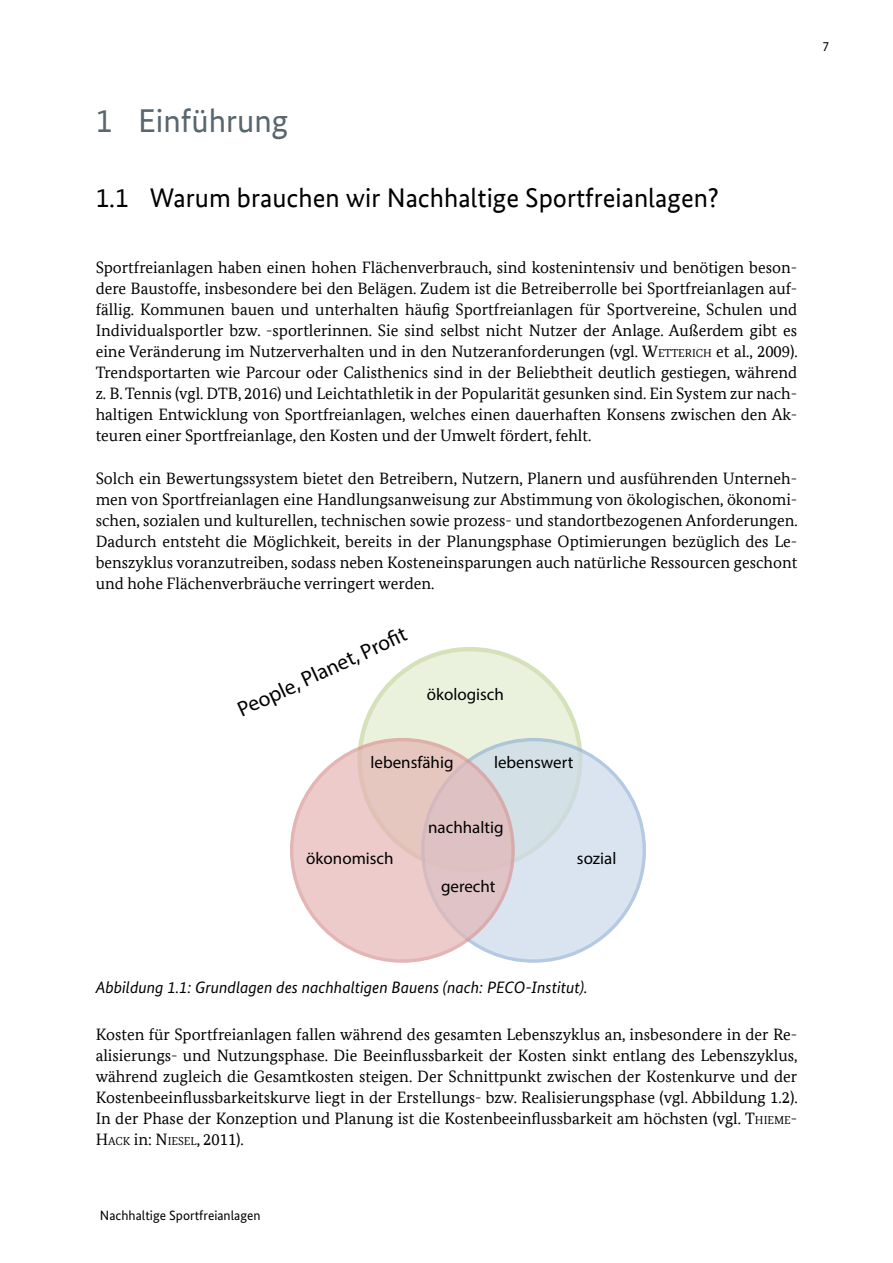
<style>
.page{position:relative;width:893px;height:1263px;background:#fff}
.page>*{position:absolute;margin:0;border:0;box-sizing:border-box;transform-origin:0 0}
.t1{font:33px "Bundes Sans Web";color:#58666d}
.t2{font:27px "Bundes Sans Web";color:#000}
.t3{font:21.6px "Myriad Pro";color:#000}
.t4{font:16.95px "Myriad Pro";color:#000}
.t5{font:16.5px/21px "Bundes Serif Web";color:#000;text-align:justify}
.t6{font:italic 16.5px "Bundes Sans";color:#000}
.t7{font:13.5px "Bundes Sans";color:#000}
.s1{font-style:inherit}
.s2{font-size:11.55px}
</style>
<div class="page">
<svg style="left:360px;top:649px;width:220px;height:221px;background:#e8eed9"></svg>
<svg style="left:423px;top:740px;width:221px;height:221px;background:#d6e1ec"></svg>
<div style="left:292px;top:740px;width:221px;height:221px;background:#e5c7c6;border-radius:50%"></div>
<h1 class="t1" style="left:96px;top:102px;width:194px">1 Einführung</h1>
<h2 class="t2" style="left:96px;top:182px;width:625px">1.1 Warum brauchen wir Nachhaltige Sportfreianlagen?</h2>
<p class="t5" style="left:96px;top:257px;width:703px">Sportfreianlagen haben einen hohen Flächenverbrauch, sind kostenintensiv und benötigen beson&shy;dere Baustoffe, insbesondere bei den Belägen. Zudem ist die Betreiberrolle bei Sportfreianlagen auf&shy;fällig. Kommunen bauen und unterhalten häufig Sportfreianlagen für Sportvereine, Schulen und Individualsportler bzw. -sportlerinnen. Sie sind selbst nicht Nutzer der Anlage. Außerdem gibt es eine Veränderung im Nutzerverhalten und in den Nutzeranforderungen (vgl. <span class="s1">W</span><span class="s2">ETTERICH</span> et al., 2009).<br>Trendsportarten wie Parcour oder Calisthenics sind in der Beliebtheit deutlich gestiegen, während z. B. Tennis (vgl. DTB, 2016) und Leichtathletik in der Popularität gesunken sind. Ein System zur nach&shy;haltigen Entwicklung von Sportfreianlagen, welches einen dauerhaften Konsens zwischen den Ak&shy;teuren einer Sportfreianlage, den Kosten und der Umwelt fördert, fehlt.</p>
<p class="t5" style="left:96px;top:467px;width:703px">Solch ein Bewertungssystem bietet den Betreibern, Nutzern, Planern und ausführenden Unterneh&shy;men von Sportfreianlagen eine Handlungsanweisung zur Abstimmung von ökologischen, ökonomi&shy;schen, sozialen und kulturellen, technischen sowie prozess- und standortbezogenen Anforderungen.<br>Dadurch entsteht die Möglichkeit, bereits in der Planungsphase Optimierungen bezüglich des Le&shy;benszyklus voranzutreiben, sodass neben Kosteneinsparungen auch natürliche Ressourcen geschont und hohe Flächenverbräuche verringert werden.</p>
<h3 class="t3" style="left:233px;top:698px;width:186px;rotate:-25deg">People, Planet, Profi t</h3>
<p class="t4" style="left:427px;top:684px;width:79px">ökologisch</p>
<p class="t4" style="left:371px;top:752px;width:84px">lebensfähig</p>
<p class="t4" style="left:494px;top:752px;width:81px">lebenswert</p>
<p class="t4" style="left:306px;top:848px;width:89px">ökonomisch</p>
<p class="t4" style="left:428px;top:817px;width:77px">nachhaltig</p>
<p class="t4" style="left:441px;top:876px;width:56px">gerecht</p>
<p class="t4" style="left:577px;top:848px;width:41px">sozial</p>
<p class="t7" style="left:822px;top:38px;width:8px">7</p>
<p class="t6" style="left:96px;top:977px;width:493px">Abbildung 1.1: Grundlagen des nachhaltigen Bauens (nach: PECO-Institut).</p>
<p class="t5" style="left:96px;top:1023px;width:703px">Kosten für Sportfreianlagen fallen während des gesamten Lebenszyklus an, insbesondere in der Re&shy;alisierungs- und Nutzungsphase. Die Beeinflussbarkeit der Kosten sinkt entlang des Lebenszyklus, während zugleich die Gesamtkosten steigen. Der Schnittpunkt zwischen der Kostenkurve und der Kostenbeeinflussbarkeitskurve liegt in der Erstellungs- bzw. Realisierungsphase (vgl. Abbildung 1.2).<br>In der Phase der Konzeption und Planung ist die Kostenbeeinflussbarkeit am höchsten (vgl. <span class="s1">T</span><span class="s2">HIEME</span><span class="s1">-H</span><span class="s2">ACK</span> in: <span class="s1">N</span><span class="s2">IESEL</span><span class="s1">,</span> 2011).</p>
<p class="t7" style="left:100px;top:1207px;width:162px">Nachhaltige Sportfreianlagen</p>
</div>
